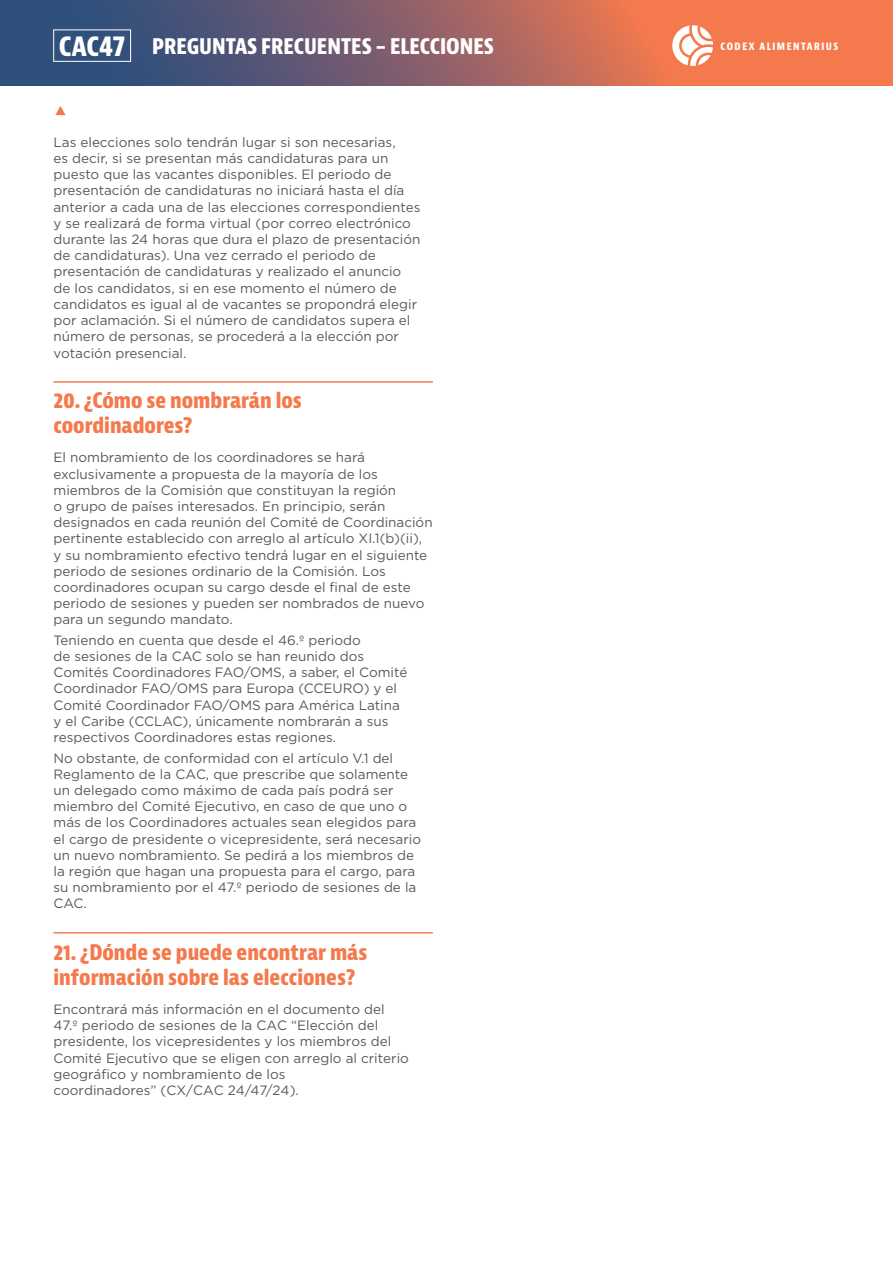
<style>
.page{position:relative;width:893px;height:1263px;background:#fff}
.page>*{position:absolute;margin:0;border:0;box-sizing:border-box;transform-origin:0 0}
.t1{font:700 condensed 25.95px "Bernina Sans";color:#fff}
.t2{font:700 condensed 21px/25.2px "Bernina Sans";color:#f47a4d}
.t3{font:700 condensed 21px "Bernina Sans";color:#fff}
.t4{font:13.5px/16.2px "Gotham";color:#58595b}
.t5{font:700 condensed 9.9px "Bernina Sans";letter-spacing:.155em;color:#fff}
</style>
<div class="page">
<svg style="left:0;top:0;width:893px;height:85px;background:#976465"></svg>
<svg style="left:672px;top:25px;width:41px;height:41px"></svg>
<div style="left:54px;top:30px;width:77px;height:32px;border:1px solid #fff"></div>
<svg style="left:55px;top:106px;width:11px;height:9px"></svg>
<hr style="left:54px;top:381px;width:379px;height:2px;background:#f47a4d">
<hr style="left:54px;top:932px;width:379px;height:1px;background:#f47a4d">
<h1 class="t1" style="left:59px;top:31px;width:68px">CAC47</h1>
<h2 class="t3" style="left:152px;top:34px;width:344px">PREGUNTAS FRECUENTES – ELECCIONES</h2>
<p class="t5" style="left:720px;top:40px;width:119px">CODEX ALIMENTARIUS</p>
<p class="t4" style="left:54px;top:134px;width:368px">Las elecciones solo tendrán lugar si son necesarias,<br>es decir, si se presentan más candidaturas para un puesto que las vacantes disponibles. El periodo de presentación de candidaturas no iniciará hasta el día anterior a cada una de las elecciones correspondientes y se realizará de forma virtual (por correo electrónico durante las 24 horas que dura el plazo de presentación de candidaturas). Una vez cerrado el periodo de presentación de candidaturas y realizado el anuncio de los candidatos, si en ese momento el número de candidatos es igual al de vacantes se propondrá elegir por aclamación. Si el número de candidatos supera el número de personas, se procederá a la elección por votación presencial.</p>
<h2 class="t2" style="left:54px;top:388px;width:250px">20. ¿Cómo se nombrarán los coordinadores?</h2>
<p class="t4" style="left:54px;top:449px;width:381px">El nombramiento de los coordinadores se hará exclusivamente a propuesta de la mayoría de los miembros de la Comisión que constituyan la región<br>o grupo de países interesados. En principio, serán designados en cada reunión del Comité de Coordinación pertinente establecido con arreglo al artículo XI.1(b)(ii), y su nombramiento efectivo tendrá lugar en el siguiente periodo de sesiones ordinario de la Comisión. Los coordinadores ocupan su cargo desde el final de este periodo de sesiones y pueden ser nombrados de nuevo para un segundo mandato.</p>
<p class="t4" style="left:54px;top:632px;width:355px">Teniendo en cuenta que desde el 46.º periodo<br>de sesiones de la CAC solo se han reunido dos Comités Coordinadores FAO/OMS, a saber, el Comité Coordinador FAO/OMS para Europa (CCEURO) y el Comité Coordinador FAO/OMS para América Latina y el Caribe (CCLAC), únicamente nombrarán a sus respectivos Coordinadores estas regiones.</p>
<p class="t4" style="left:54px;top:749px;width:369px">No obstante, de conformidad con el artículo V.1 del Reglamento de la CAC, que prescribe que solamente un delegado como máximo de cada país podrá ser miembro del Comité Ejecutivo, en caso de que uno o más de los Coordinadores actuales sean elegidos para el cargo de presidente o vicepresidente, será necesario un nuevo nombramiento. Se pedirá a los miembros de la región que hagan una propuesta para el cargo, para su nombramiento por el 47.º periodo de sesiones de la CAC.</p>
<h2 class="t2" style="left:53px;top:940px;width:315px">21. ¿Dónde se puede encontrar más información sobre las elecciones?</h2>
<p class="t4" style="left:53px;top:1001px;width:357px">Encontrará más información en el documento del 47.º periodo de sesiones de la CAC “Elección del presidente, los vicepresidentes y los miembros del Comité Ejecutivo que se eligen con arreglo al criterio geográfico y nombramiento de los<br>coordinadores” (CX/CAC 24/47/24).</p>
</div>
